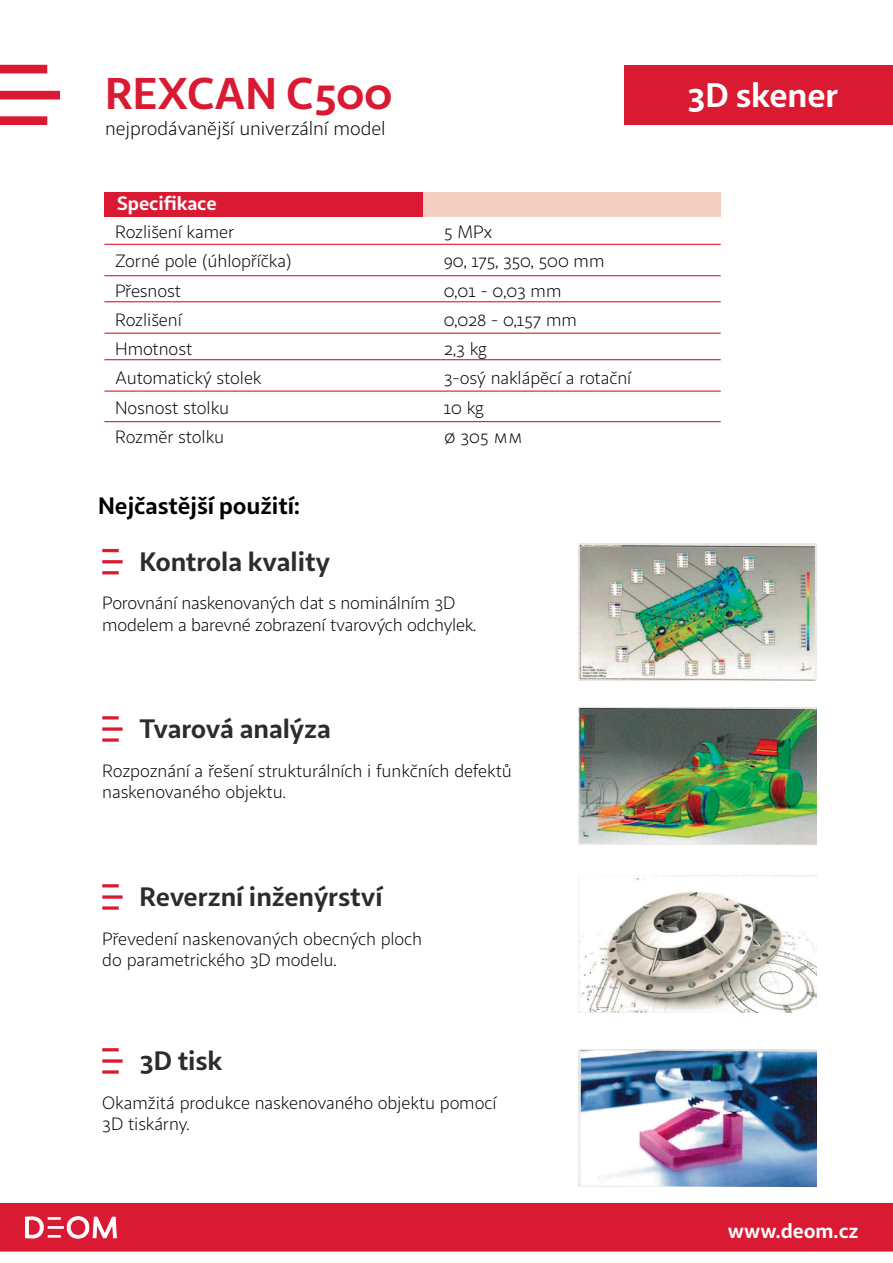
<style>
.page{position:relative;width:893px;height:1263px;background:#fff}
.page>*{position:absolute;margin:0;border:0;box-sizing:border-box;transform-origin:0 0}
.t1{font:700 45px "Sana Sans";color:#da1a32}
.t2{font:700 34.5px "Sana Sans";color:#fff}
.t3{font:700 27px "Sana Sans";letter-spacing:-.005em;color:#2c2c2c}
.t4{font:700 24px "Sana Sans";letter-spacing:-.005em;color:#000}
.t5{font:700 20.85px "Sana Sans";letter-spacing:.005em;color:#fff}
.t6{font:19.5px "Sana Sans";letter-spacing:-.005em;color:#000}
.t7{font:700 19.5px "Sana Sans";letter-spacing:-.005em;color:#fff}
.t8{font:18px/29.2px "Sana Sans";letter-spacing:-.01em;color:#000}
</style>
<div class="page">
<img style="left:578px;top:543px;width:239px;height:137px">
<img style="left:578px;top:875px;width:239px;height:137px">
<img style="left:578px;top:707px;width:239px;height:137px">
<img style="left:578px;top:1050px;width:239px;height:137px">
<div style="left:0;top:1204px;width:893px;height:47px;background:#da1a32"></div>
<svg style="left:0;top:91px;width:60px;height:8px"></svg>
<svg style="left:0;top:65px;width:47px;height:8px"></svg>
<svg style="left:0;top:117px;width:47px;height:7px"></svg>
<div style="left:624px;top:65px;width:269px;height:59px;background:#da1a32"></div>
<div style="left:385px;top:192px;width:336px;height:25px;background:#f6cfc3"></div>
<div style="left:104px;top:192px;width:319px;height:25px;background:#da1a32"></div>
<hr style="left:104px;top:244px;width:617px;height:1px;background:#da1a32">
<hr style="left:104px;top:421px;width:617px;height:1px;background:#da1a32">
<hr style="left:104px;top:359px;width:617px;height:1px;background:#da1a32">
<hr style="left:104px;top:301px;width:617px;height:1px;background:#da1a32">
<hr style="left:104px;top:275px;width:617px;height:1px;background:#da1a32">
<hr style="left:104px;top:391px;width:617px;height:1px;background:#da1a32">
<hr style="left:104px;top:333px;width:617px;height:1px;background:#da1a32">
<hr style="left:102px;top:560px;width:21px;height:3px;background:#da1a32">
<hr style="left:102px;top:549px;width:17px;height:3px;background:#da1a32">
<hr style="left:102px;top:571px;width:17px;height:3px;background:#da1a32">
<svg style="left:102px;top:895px;width:21px;height:4px"></svg>
<hr style="left:102px;top:884px;width:17px;height:3px;background:#da1a32">
<svg style="left:102px;top:906px;width:17px;height:4px"></svg>
<svg style="left:102px;top:727px;width:21px;height:4px"></svg>
<hr style="left:102px;top:716px;width:17px;height:3px;background:#da1a32">
<svg style="left:102px;top:738px;width:17px;height:4px"></svg>
<svg style="left:102px;top:1059px;width:21px;height:4px"></svg>
<hr style="left:102px;top:1048px;width:17px;height:3px;background:#da1a32">
<svg style="left:102px;top:1070px;width:17px;height:4px"></svg>
<h1 class="t1" style="left:105px;top:65px;width:289px">Rexcan C500</h1>
<h2 class="t2" style="left:687px;top:73px;width:153px">3D skener</h2>
<p class="t6" style="left:105px;top:116px;width:282px">nejprodávanější univerzální model</p>
<p class="t7" style="left:117px;top:191px;width:101px">Specifikace</p>
<p class="t8" style="left:115px;top:217px;width:178px">Rozlišení kamer<br>Zorné pole (úhlopříčka)<br>Přesnost<br>Rozlišení<br>Hmotnost<br>Automatický stolek<br>N osnost stolku<br>Rozměr stolku</p>
<p class="t8" style="left:444px;top:217px;width:189px">5 MPx<br>90, 175, 350, 500 mm<br>0,01 - 0,03 mm<br>0,028 - 0,157 mm<br>2,3 kg<br>3-osý naklápěcí a rotační<br>10 kg<br>Ø 305 mm</p>
<h3 class="t4" style="left:98px;top:490px;width:204px">Nejčastější použití:</h3>
<h3 class="t3" style="left:139px;top:544px;width:192px">Kontrola kvality</h3>
<p class="t8" style="left:102px;top:593px;width:376px;line-height:21.3px">Porovnání naskenovaných dat s nominálním 3D modelem a barevné zobrazení tvarových odchylek.</p>
<h3 class="t3" style="left:139px;top:711px;width:193px">Tvarová analýza</h3>
<p class="t8" style="left:102px;top:760px;width:411px;line-height:21.3px">Rozpoznání a řešení strukturálních i funkčních defektů naskenovaného objektu.</p>
<h3 class="t3" style="left:139px;top:879px;width:245px">Reverzní inženýrství</h3>
<p class="t8" style="left:102px;top:928px;width:322px;line-height:21.3px">Převedení naskenovaných obecných ploch do parametrického 3D modelu.</p>
<h3 class="t3" style="left:139px;top:1043px;width:84px">3D tisk</h3>
<p class="t8" style="left:102px;top:1092px;width:396px;line-height:21.3px">Okamžitá produkce naskenovaného objektu pomocí<br>3D tiskárny.</p>
<p class="t5" style="left:728px;top:1217px;width:132px">www.deom.cz</p>
</div>
